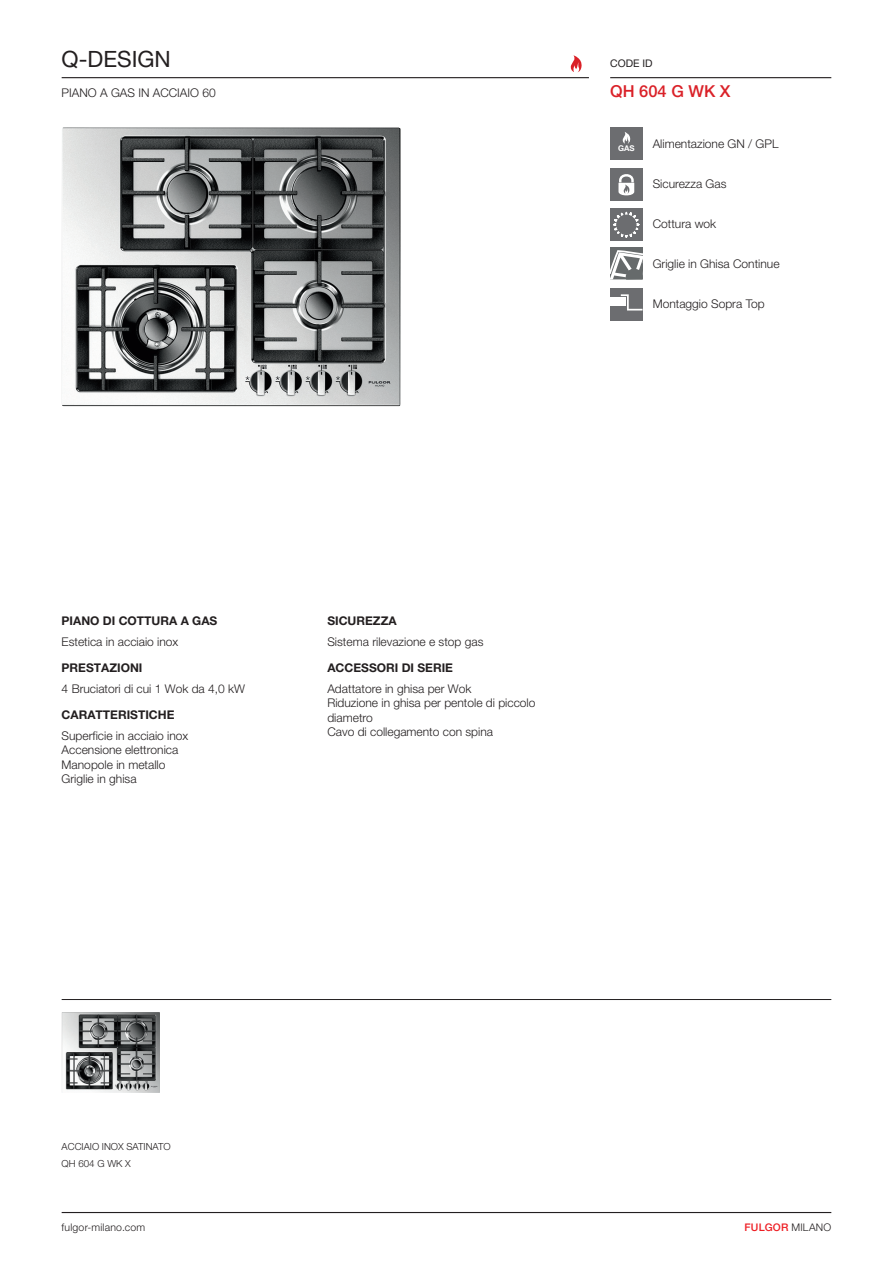
<style>
.page{position:relative;width:893px;height:1263px;background:#fff}
.page>*{position:absolute;margin:0;border:0;box-sizing:border-box;transform-origin:0 0}
.t1{font:22.5px "Helvetica Neue LT Std";color:#231f20}
.t2{font:500 16.5px "Helvetica Neue LT Std";color:#da2128}
.t3{font:300 12px/14.4px "Helvetica Neue LT Std";color:#231f20}
.t4{font:700 12px "Helvetica Neue LT Std";color:#231f20}
.t5{font:300 10.5px "Helvetica Neue LT Std";letter-spacing:.02em;color:#231f20}
.t6{font:500 10.5px "Helvetica Neue LT Std";letter-spacing:.02em;color:#ee1d23}
.t7{font:10.5px "Helvetica Neue LT Std";color:#231f20}
.t8{font:300 9.75px/17px "Helvetica Neue LT Std";color:#231f20}
.t9{font:700 7.95px "Helvetica Neue";color:#fff}
.s1{font-weight:300;color:#231f20}
</style>
<div class="page">
<hr style="left:62px;top:77px;width:527px;height:1px;background:#231f20">
<hr style="left:610px;top:77px;width:221px;height:1px;background:#231f20">
<hr style="left:62px;top:999px;width:769px;height:1px;background:#231f20">
<svg style="left:570px;top:55px;width:12px;height:17px"></svg>
<img style="left:62px;top:127px;width:339px;height:279px">
<img style="left:62px;top:1012px;width:98px;height:81px">
<div style="left:610px;top:127px;width:32px;height:32px;background:#6c6d70"></div>
<svg style="left:622px;top:132px;width:9px;height:12px"></svg>
<div style="left:610px;top:168px;width:32px;height:32px;background:#6c6d70"></div>
<svg style="left:618px;top:174px;width:16px;height:22px"></svg>
<div style="left:610px;top:208px;width:32px;height:32px;background:#6c6d70"></div>
<svg style="left:613px;top:211px;width:27px;height:27px"></svg>
<div style="left:616px;top:215px;width:21px;height:20px;border:2px solid #6c6d70;border-radius:50%"></div>
<div style="left:618px;top:216px;width:17px;height:17px;background:#6c6d70;border-radius:50%"></div>
<div style="left:617px;top:215px;width:19px;height:19px;border:2px solid #6c6d70;border-radius:50%"></div>
<svg style="left:610px;top:248px;width:32px;height:32px"></svg>
<div style="left:610px;top:288px;width:32px;height:32px;background:#6c6d70"></div>
<div style="left:610px;top:298px;width:15px;height:8px;background:#fff"></div>
<svg style="left:621px;top:294px;width:21px;height:16px"></svg>
<hr style="left:62px;top:1212px;width:769px;height:1px;background:#231f20">
<h1 class="t1" style="left:62px;top:46px;width:111px">Q-DESIGN</h1>
<p class="t3" style="left:62px;top:85px;width:156px">PIANO A GAS IN ACCIAIO 60</p>
<p class="t7" style="left:610px;top:57px;width:44px">CODE ID</p>
<h2 class="t2" style="left:610px;top:81px;width:122px">QH 604 G WK X</h2>
<p class="t9" style="left:618px;top:142px;width:18px">GAS</p>
<p class="t3" style="left:653px;top:137px;width:127px">Alimentazione GN / GPL</p>
<p class="t3" style="left:653px;top:177px;width:75px">Sicurezza Gas</p>
<p class="t3" style="left:653px;top:217px;width:65px">Cottura wok</p>
<p class="t3" style="left:653px;top:257px;width:128px">Griglie in Ghisa Continue</p>
<p class="t3" style="left:653px;top:297px;width:113px">Montaggio Sopra Top</p>
<p class="t4" style="left:62px;top:613px;width:157px">PIANO DI COTTURA A GAS</p>
<p class="t3" style="left:62px;top:634px;width:118px">Estetica in acciaio inox</p>
<p class="t4" style="left:62px;top:660px;width:82px">PRESTAZIONI</p>
<p class="t3" style="left:62px;top:681px;width:185px">4 Bruciatori di cui 1 Wok da 4,0 kW</p>
<p class="t4" style="left:62px;top:707px;width:114px">CARATTERISTICHE</p>
<p class="t3" style="left:62px;top:728px;width:128px">Superficie in acciaio inox<br>Accensione elettronica<br>Manopole in metallo<br>Griglie in ghisa</p>
<p class="t4" style="left:327px;top:613px;width:71px">SICUREZZA</p>
<p class="t3" style="left:327px;top:634px;width:158px">Sistema rilevazione e stop gas</p>
<p class="t4" style="left:327px;top:660px;width:127px">ACCESSORI DI SERIE</p>
<p class="t3" style="left:327px;top:681px;width:210px">Adattatore in ghisa per Wok<br>Riduzione in ghisa per pentole di piccolo diametro<br>Cavo di collegamento con spina</p>
<p class="t8" style="left:62px;top:1138px;width:111px">ACCIAIO INOX SATINATO<br>QH 604 G WK X</p>
<p class="t5" style="left:62px;top:1220px;width:85px">fulgor-milano.com</p>
<p class="t6" style="left:745px;top:1220px;width:88px">FULGOR <span class="s1">MILANO</span></p>
</div>
